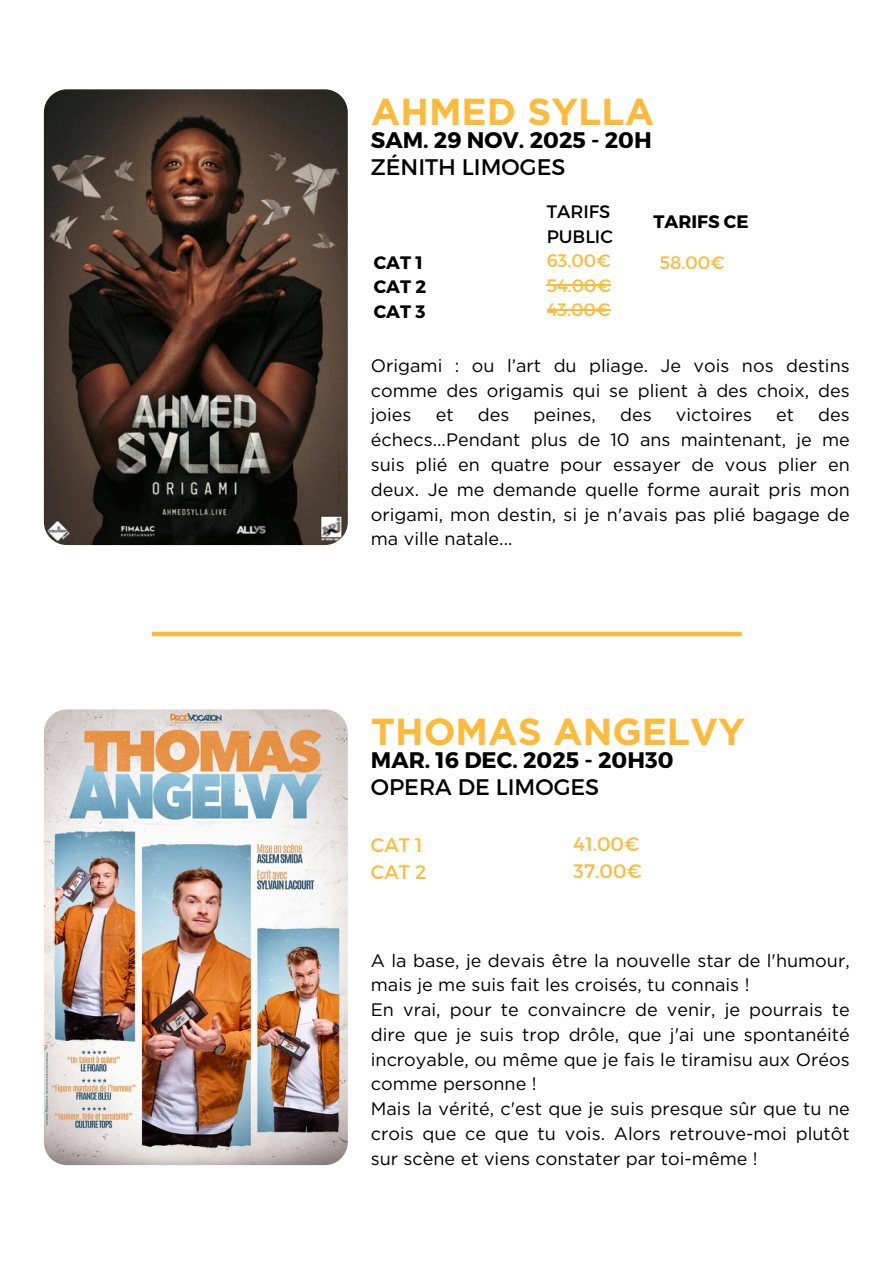
<style>
.page{position:relative;width:894px;height:1264px;background:#fff}
.page>*{position:absolute;margin:0;border:0;box-sizing:border-box;transform-origin:0 0}
.t1{font:700 37.5px "Gotham";color:#fdbb3b}
.t2{font:700 22.5px "Montserrat";color:#000}
.t3{font:22.5px "Montserrat";color:#000}
.t4{font:19.5px/27px "Montserrat";color:#fdbb3b}
.t5{font:18px/24.8px "Gotham";color:#000;text-align:justify}
.t6{font:18px "Montserrat";color:#fdbb3b}
.t7{font:700 18px/24.8px "Montserrat";color:#000}
.t8{font:18px/24.8px "Montserrat";color:#000}
</style>
<div class="page">
<div style="left:152px;top:631px;width:589px;height:5px;background:#fdbb3b"></div>
<img style="left:44px;top:89px;width:304px;height:456px;border-radius:23px">
<hr style="left:546px;top:285px;width:64px;height:1px;background:#fdbb3b">
<hr style="left:546px;top:310px;width:64px;height:1px;background:#fdbb3b">
<img style="left:44px;top:709px;width:303px;height:456px;border-radius:23px">
<h1 class="t1" style="left:371px;top:89px;width:285px">AHMED SYLLA</h1>
<h2 class="t2" style="left:371px;top:125px;width:282px">SAM. 29 NOV. 2025 - 20H</h2>
<h3 class="t3" style="left:371px;top:152px;width:196px">ZÉNITH LIMOGES</h3>
<p class="t8" style="left:546px;top:199px;width:68px">TARIFS<br>PUBLIC</p>
<h5 class="t7" style="left:374px;top:249px;width:54px">CAT 1<br>CAT 2<br>CAT 3</h5>
<h4 class="t6" style="left:546px;top:249px;width:65px">63.00€</h4>
<p class="t6" style="left:546px;top:273px;width:66px">54.00€</p>
<p class="t6" style="left:546px;top:298px;width:65px">43.00€</p>
<p class="t7" style="left:653px;top:209px;width:96px">TARIFS CE</p>
<p class="t6" style="left:659px;top:250px;width:66px">58.00€</p>
<h4 class="t5" style="left:371px;top:353px;width:480px">Origami : ou l’art du pliage. Je vois nos destins comme des origamis qui se plient à des choix, des joies</h4>
<h4 class="t5" style="left:371px;top:402px;width:480px;text-indent:447px">des échecs...Pendant plus de 10 ans maintenant, je me suis plié en quatre pour essayer de vous plier en deux. Je me demande quelle forme aurait pris mon origami, mon destin, si je n'avais pas plié bagage de ma ville natale...</h4>
<h4 class="t5" style="left:435px;top:402px;width:19px">et</h4>
<h4 class="t5" style="left:477px;top:402px;width:33px">des</h4>
<h4 class="t5" style="left:533px;top:402px;width:64px">peines,</h4>
<h4 class="t5" style="left:620px;top:402px;width:33px">des</h4>
<h4 class="t5" style="left:675px;top:402px;width:78px">victoires</h4>
<h4 class="t5" style="left:775px;top:402px;width:19px">et</h4>
<p class="t1" style="left:371px;top:709px;width:376px">THOMAS ANGELVY</p>
<h1 class="t2" style="left:371px;top:745px;width:304px">MAR. 16 DEC. 2025 - 20H30</h1>
<h2 class="t3" style="left:371px;top:772px;width:230px">OPERA DE LIMOGES</h2>
<p class="t4" style="left:371px;top:831px;width:57px">CAT 1<br>CAT 2</p>
<p class="t4" style="left:573px;top:829px;width:67px">41.00€</p>
<p class="t4" style="left:573px;top:856px;width:70px">37.00€</p>
<h3 class="t5" style="left:371px;top:947px;width:480px">A la base, je devais être la nouvelle star de l'humour, mais je me suis fait les croisés, tu connais !</h3>
<h5 class="t5" style="left:371px;top:997px;width:480px">En vrai, pour te convaincre de venir, je pourrais te dire que je suis trop drôle, que j'ai une spontanéité incroyable, ou même que je fais le tiramisu aux Oréos comme personne !</h5>
<p class="t5" style="left:371px;top:1096px;width:480px">Mais la vérité, c'est que je suis presque sûr que tu ne crois que ce que tu vois. Alors retrouve-moi plutôt sur scène et viens constater par toi-même !</p>
</div>
